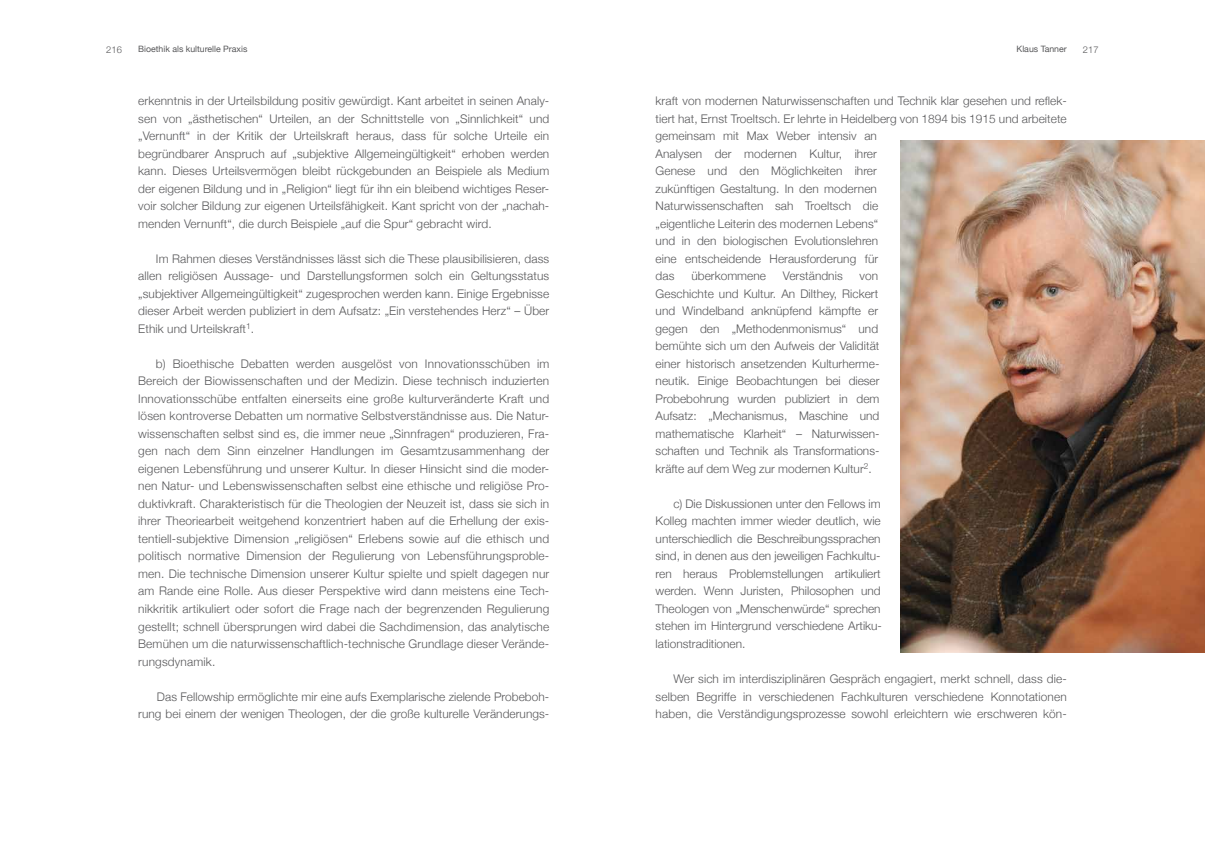
<style>
.page{position:relative;width:1205px;height:851px;background:#fff}
.page>*{position:absolute;margin:0;border:0;box-sizing:border-box;transform-origin:0 0}
.t1{font:300 11.88px/17.5px "Helvetica Neue";letter-spacing:.005em;color:#58585a;text-align:justify}
.t2{font:300 9.38px "Helvetica Neue";letter-spacing:.01em;color:#58585a}
.t3{font:8.75px "Helvetica Neue";color:#58585a}
</style>
<div class="page">
<img style="left:900px;top:140px;width:305px;height:513px">
<p class="t2" style="left:106px;top:43px;width:17px">216</p>
<p class="t2" style="left:1083px;top:43px;width:17px">217</p>
<p class="t3" style="left:138px;top:44px;width:111px">Bioethik als kulturelle Praxis</p>
<p class="t3" style="left:1016px;top:44px;width:52px">Klaus Tanner</p>
<p class="t1" style="left:138px;top:92px;width:413px">erkenntnis in der Urteilsbildung positiv gewürdigt. Kant arbeitet in seinen Analy&shy;sen von „ästhetischen“ Urteilen, an der Schnittstelle von „Sinnlichkeit“ und „Vernunft“ in der Kritik der Urteilskraft heraus, dass für solche Urteile ein begründbarer Anspruch auf „subjektive Allgemeingültigkeit“ erhoben werden kann. Dieses Urteilsvermögen bleibt rückgebunden an Beispiele als Medium der eigenen Bildung und in „Religion“ liegt für ihn ein bleibend wichtiges Reser&shy;voir solcher Bildung zur eigenen Urteilsfähigkeit. Kant spricht von der „nachah&shy;menden Vernunft“, die durch Beispiele „auf die Spur“ gebracht wird.</p>
<p class="t1" style="left:138px;top:249px;width:413px;text-indent:18px">Im Rahmen dieses Verständnisses lässt sich die These plausibilisieren, dass allen religiösen Aussage- und Darstellungsformen solch ein Geltungsstatus „subjektiver Allgemeingültigkeit“ zugesprochen werden kann. Einige Ergebnisse dieser Arbeit werden publiziert in dem Aufsatz: „Ein verstehendes Herz“ – Über Ethik und Urteilskraft<sup>1</sup>.</p>
<p class="t1" style="left:138px;top:354px;width:413px;text-indent:18px">b) Bioethische Debatten werden ausgelöst von Innovationsschüben im Bereich der Biowissenschaften und der Medizin. Diese technisch induzierten Innovationsschübe entfalten einerseits eine große kulturveränderte Kraft und lösen kontroverse Debatten um normative Selbstverständnisse aus. Die Natur&shy;wissenschaften selbst sind es, die immer neue „Sinnfragen“ produzieren, Fra&shy;gen nach dem Sinn einzelner Handlungen im Gesamtzusammenhang der eigenen Lebensführung und unserer Kultur. In dieser Hinsicht sind die moder&shy;nen Natur- und Lebenswissenschaften selbst eine ethische und religiöse Pro&shy;duktivkraft. Charakteristisch für die Theologien der Neuzeit ist, dass sie sich in ihrer Theoriearbeit weitgehend konzentriert haben auf die Erhellung der exis&shy;tentiell-subjektive Dimension „religiösen“ Erlebens sowie auf die ethisch und politisch normative Dimension der Regulierung von Lebensführungsproble&shy;men. Die technische Dimension unserer Kultur spielte und spielt dagegen nur am Rande eine Rolle. Aus dieser Perspektive wird dann meistens eine Tech&shy;nikkritik artikuliert oder sofort die Frage nach der begrenzenden Regulierung gestellt; schnell übersprungen wird dabei die Sachdimension, das analytische Bemühen um die naturwissenschaftlich-technische Grundlage dieser Verände&shy;rungsdynamik.</p>
<p class="t1" style="left:138px;top:687px;width:413px;text-align:right">Das Fellowship ermöglichte mir eine aufs Exemplarische zielende Probeboh&shy;rung bei einem der wenigen Theologen, der die große kulturelle Veränderungs-</p>
<p class="t1" style="left:656px;top:92px;width:413px;text-align:left">kraft von modernen Naturwissenschaften und Technik klar gesehen und reflek&shy;tiert hat, Ernst Troeltsch. Er lehrte in Heidelberg von 1894 bis 1915 und arbeitete gemeinsam mit Max Weber intensiv an<br>Analysen der modernen Kultur, ihrer<br>Genese und den Möglichkeiten ihrer<br>zukünftigen Gestaltung. In den modernen<br>Naturwissenschaften sah Troeltsch die<br>„eigentliche Leiterin des modernen Lebens“<br>und in den biologischen Evolutionslehren<br>eine entscheidende Herausforderung für<br>das</p>
<p class="t1" style="left:691px;top:267px;width:76px">überkommene</p>
<p class="t1" style="left:783px;top:267px;width:61px">Verständnis</p>
<p class="t1" style="left:656px;top:267px;width:225px;text-indent:204px">von Geschichte und Kultur. An Dilthey, Rickert und Windelband anknüpfend kämpfte er gegen den „Methodenmonismus“ und bemühte sich um den Aufweis der Validität einer historisch ansetzenden Kulturherme&shy;neutik. Einige Beobachtungen bei dieser Probebohrung wurden publiziert in dem Aufsatz: „Mechanismus, Maschine und mathematische Klarheit“ – Naturwissen&shy;schaften und Technik als Transformations&shy;kräfte auf dem Weg zur modernen Kultur<sup>2</sup>.</p>
<p class="t1" style="left:656px;top:494px;width:228px;text-indent:18px">c) Die Diskussionen unter den Fellows im Kolleg machten immer wieder deutlich, wie unterschiedlich die Beschreibungssprachen sind, in denen aus den jeweiligen Fachkultu&shy;ren heraus Problemstellungen artikuliert werden. Wenn Juristen, Philosophen und Theologen von „Menschenwürde“ sprechen stehen im Hintergrund verschiedene Artiku&shy;lationstraditionen.</p>
<p class="t1" style="left:656px;top:669px;width:413px;text-indent:18px">Wer sich im interdisziplinären Gespräch engagiert, merkt schnell, dass die&shy;selben Begriffe in verschiedenen Fachkulturen verschiedene Konnotationen haben, die Verständigungsprozesse sowohl erleichtern wie erschweren kön-</p>
</div>
